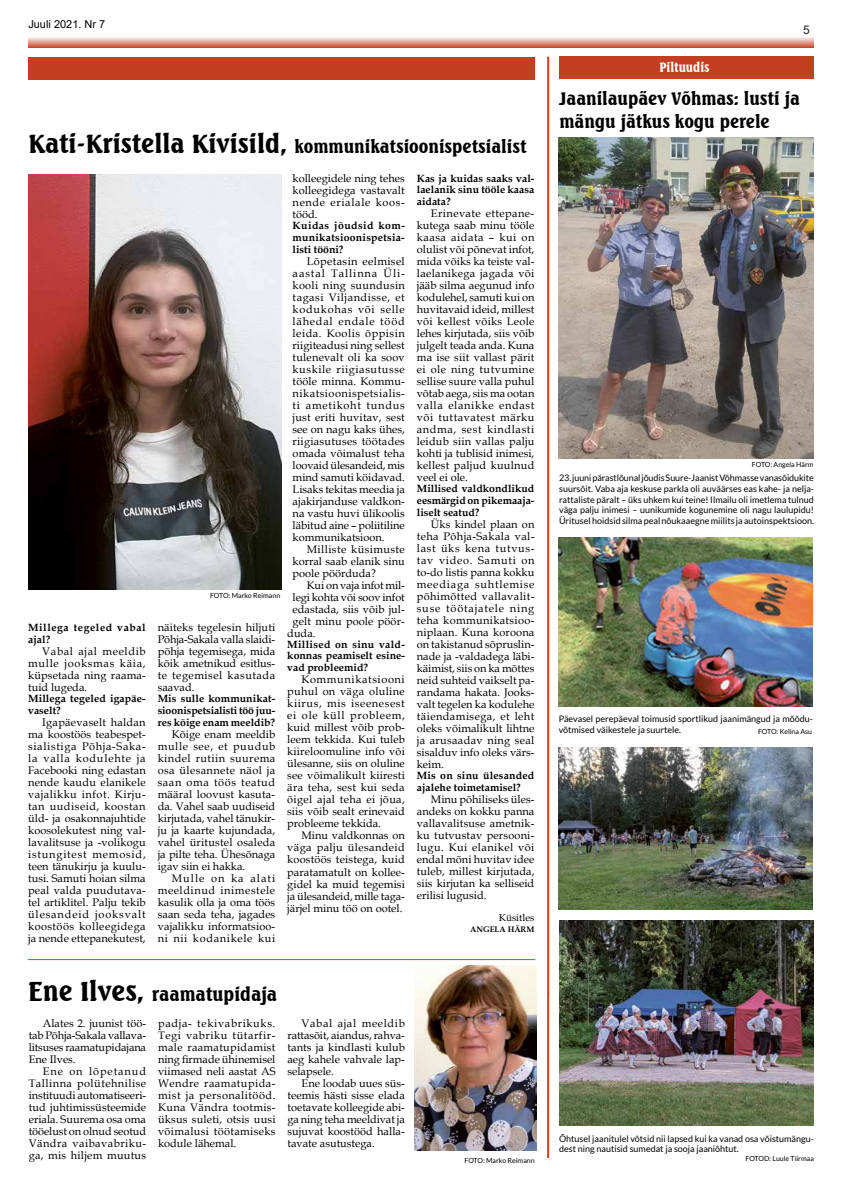
<style>
.page{position:relative;width:842px;height:1191px;background:#fff}
.page>*{position:absolute;margin:0;border:0;box-sizing:border-box;transform-origin:0 0}
.t1{font:800 18.4px "Seagull BT";color:#000;scale:.94 1}
.t2{font:800 17.6px/22.5px "Seagull BT";color:#000;scale:.94 1}
.t3{font:800 12.9px "Seagull BT";color:#fff;scale:.88 1}
.t4{font:12px "Arial";color:#26221f}
.t5{font:11px/12px "Book Antiqua";color:#000;text-align:justify}
.t6{font:11px "Arial";color:#000}
.t7{font:700 10.5px/11.6px "Book Antiqua";color:#000;text-align:justify}
.t8{font:700 10.5px/12px "Book Antiqua";letter-spacing:.055em;color:#000}
.t9{font:10px "Book Antiqua";color:#000}
.t10{font:9px/10.8px "Lato";color:#000}
.t11{font:700 8px "Book Antiqua";color:#000}
.t12{font:7px "Lato";color:#000}
.s1{font-size:25.4px}
.s2{font-size:26.6px}
</style>
<div class="page">
<svg style="left:28px;top:37px;width:786px;height:11px;background:#df9c8d"></svg>
<div style="left:28px;top:58px;width:506px;height:22px;background:#c43f21"></div>
<div style="left:559px;top:57px;width:255px;height:22px;background:#c43f21"></div>
<hr style="left:28px;top:959px;width:507px;height:1px;background:#e63c23">
<hr style="left:547px;top:57px;width:2px;height:1101px;background:#e63c23">
<img style="left:28px;top:174px;width:253px;height:415px">
<img style="left:559px;top:137px;width:255px;height:322px">
<img style="left:559px;top:920px;width:254px;height:205px">
<img style="left:559px;top:747px;width:253px;height:163px">
<img style="left:559px;top:537px;width:254px;height:169px">
<img style="left:414px;top:965px;width:123px;height:185px">
<p class="t6" style="left:28px;top:17px;width:79px">Juuli 2021. Nr 7</p>
<h2 class="t2" style="left:28px;top:134px;width:532px"><span class="s1">Kati-Kristella Kivisild,</span> kommunikatsioonispetsialist</h2>
<p class="t8" style="left:28px;top:621px;width:119px">Millega tegeled vabal ajal?</p>
<p class="t5" style="left:28px;top:645px;width:119px;text-indent:14px">Vabal ajal meeldib mulle jooksmas käia, küpsetada ning raama&shy;tuid lugeda.</p>
<p class="t7" style="left:28px;top:692px;width:119px;line-height:12px">Millega tegeled igapäe&shy;vaselt?</p>
<p class="t5" style="left:28px;top:716px;width:119px;text-indent:14px">Igapäevaselt haldan ma koostöös teabespet&shy;sialistiga Põhja-Saka&shy;la valla kodulehte ja Facebooki ning edastan nende kaudu elanikele vajalikku infot. Kirju&shy;tan uudiseid, koostan üld- ja osakonnajuhtide koosolekutest ning val&shy;lavalitsuse ja -volikogu istungitest memosid, teen tänukirju ja kuulu&shy;tusi. Samuti hoian silma peal valda puudutava&shy;tel artiklitel. Palju tekib ülesandeid jooksvalt koostöös kolleegidega ja nende ettepanekutest,</p>
<p class="t5" style="left:293px;top:172px;width:114px">kolleegidele ning tehes kolleegidega vastavalt nende erialale koos&shy;tööd.</p>
<p class="t7" style="left:293px;top:220px;width:114px">Kuidas jõudsid kom&shy;munikatsioonispetsia&shy;listi tööni?</p>
<p class="t5" style="left:293px;top:255px;width:114px;text-indent:14px">Lõpetasin eelmisel aastal Tallinna Üli&shy;kooli ning suundusin tagasi Viljandisse, et kodukohas või selle lähedal endale tööd leida. Koolis õppisin riigiteadusi ning sellest tulenevalt oli ka soov kuskile riigiasutusse tööle minna. Kommu&shy;nikatsioonispetsialis&shy;ti ametikoht tundus just eriti huvitav, sest see on nagu kaks ühes, riigiasutuses töötades omada võimalust teha loovaid ülesandeid, mis mind samuti köidavad.<br>Lisaks tekitas meedia ja ajakirjanduse valdkon&shy;na vastu huvi ülikoolis läbitud aine – poliitiline kommunikatsioon.</p>
<p class="t5" style="left:293px;top:543px;width:114px;text-indent:14px">Milliste küsimuste korral saab elanik sinu poole pöörduda?</p>
<p class="t5" style="left:307px;top:579px;width:100px">Kui on vaja infot mil-</p>
<p class="t5" style="left:293px;top:591px;width:114px">legi kohta või soov infot</p>
<p class="t5" style="left:293px;top:603px;width:114px">edastada, siis võib jul-</p>
<p class="t5" style="left:293px;top:615px;width:114px">gelt minu poole pöör-</p>
<p class="t5" style="left:287px;top:627px;width:30px">duda.</p>
<p class="t7" style="left:287px;top:638px;width:119px">Millised on sinu vald&shy;konnas peamiselt esine&shy;vad probleemid?</p>
<p class="t5" style="left:287px;top:673px;width:119px;text-indent:14px">Kommunikatsiooni puhul on väga oluline kiirus, mis iseenesest ei ole küll probleem, kuid millest võib prob&shy;leem tekkida. Kui tuleb kiireloomuline info või ülesanne, siis on oluline see võimalikult kiiresti ära teha, sest kui seda õigel ajal teha ei jõua, siis võib sealt erinevaid probleeme tekkida.</p>
<p class="t5" style="left:287px;top:829px;width:119px;text-indent:14px">Minu valdkonnas on väga palju ülesandeid koostöös teistega, kuid paratamatult on kollee&shy;gidel ka muid tegemisi ja ülesandeid, mille taga&shy;järjel minu töö on ootel.</p>
<p class="t12" style="left:210px;top:592px;width:72px">FOTO: Marko Reimann</p>
<p class="t5" style="left:158px;top:621px;width:119px">näiteks tegelesin hiljuti Põhja-Sakala valla slaidi&shy;põhja tegemisega, mida kõik ametnikud esitlus&shy;te tegemisel kasutada saavad.</p>
<p class="t7" style="left:158px;top:693px;width:119px">Mis sulle kommunikat&shy;sioonispetsialisti töö juu&shy;res kõige enam meeldib?</p>
<p class="t5" style="left:158px;top:727px;width:119px;text-indent:14px">Kõige enam meeldib mulle see, et puudub kindel rutiin suurema osa ülesannete näol ja saan oma töös teatud määral loovust kasuta&shy;da. Vahel saab uudiseid kirjutada, vahel tänukir&shy;ju ja kaarte kujundada, vahel üritustel osaleda ja pilte teha. Ühesõnaga igav siin ei hakka.</p>
<p class="t5" style="left:158px;top:871px;width:119px;text-indent:14px">Mulle on ka alati meeldinud inimestele kasulik olla ja oma töös saan seda teha, jagades vajalikku informatsioo&shy;ni nii kodanikele kui</p>
<p class="t7" style="left:417px;top:172px;width:119px">Kas ja kuidas saaks val&shy;laelanik sinu tööle kaasa aidata?</p>
<p class="t5" style="left:417px;top:207px;width:119px;text-indent:14px">Erinevate ettepane&shy;kutega saab minu tööle kaasa aidata – kui on olulist või põnevat infot, mida võiks ka teiste val&shy;laelanikega jagada või jääb silma aegunud info kodulehel, samuti kui on huvitavaid ideid, millest või kellest võiks Leole lehes kirjutada, siis võib julgelt teada anda. Kuna ma ise siit vallast pärit ei ole ning tutvumine sellise suure valla puhul võtab aega, siis ma ootan valla elanikke endast või tuttavatest märku andma, sest kindlasti leidub siin vallas palju kohti ja tublisid inimesi, kellest paljud kuulnud veel ei ole.</p>
<p class="t7" style="left:417px;top:483px;width:119px">Millised valdkondlikud eesmärgid on pikemaaja&shy;liselt seatud?</p>
<p class="t5" style="left:417px;top:517px;width:119px;text-indent:14px">Üks kindel plaan on teha Põhja-Sakala val&shy;last üks kena tutvus&shy;tav video. Samuti on to-do listis panna kokku meediaga suhtlemise põhimõtted vallavalit&shy;suse töötajatele ning teha kommunikatsioo&shy;niplaan. Kuna koroona on takistanud sõpruslin&shy;nade ja -valdadega läbi&shy;käimist, siis on ka mõttes neid suhteid vaikselt pa&shy;randama hakata. Jooks&shy;valt tegelen ka kodulehe täiendamisega, et leht oleks võimalikult lihtne ja arusaadav ning seal sisalduv info oleks värs&shy;keim.</p>
<p class="t7" style="left:417px;top:769px;width:119px;line-height:12px">Mis on sinu ülesanded ajalehe toimetamisel?</p>
<p class="t5" style="left:417px;top:793px;width:119px;text-indent:14px">Minu põhiliseks üles&shy;andeks on kokku panna vallavalitsuse ametnik&shy;ku tutvustav persooni&shy;lugu. Kui elanikel või endal mõni huvitav idee tuleb, millest kirjutada, siis kirjutan ka selliseid erilisi lugusid.</p>
<p class="t9" style="left:499px;top:910px;width:37px">Küsitles</p>
<p class="t11" style="left:470px;top:924px;width:66px">ANGELA HÄRM</p>
<h1 class="t1" style="left:28px;top:982px;width:266px"><span class="s2">Ene Ilves,</span> raamatupidaja</h1>
<p class="t5" style="left:29px;top:1017px;width:119px;text-indent:14px">Alates 2. juunist töö&shy;tab Põhja-Sakala vallava&shy;litsuses raamatupidajana Ene Ilves.</p>
<p class="t5" style="left:29px;top:1065px;width:119px;text-indent:14px">Ene on lõpetanud Tallinna polütehnilise instituudi automatiseeri&shy;tud juhtimissüsteemide eriala. Suurema osa oma tööelust on olnud seotud Vändra vaibavabriku&shy;ga, mis hiljem muutus</p>
<p class="t5" style="left:158px;top:1017px;width:119px">padja- tekivabrikuks.<br>Tegi vabriku tütarfir&shy;male raamatupidamist ning firmade ühinemisel viimased neli aastat AS Wendre raamatupida&shy;mist ja personalitööd.<br>Kuna Vändra tootmis&shy;üksus suleti, otsis uusi võimalusi töötamiseks kodule lähemal.</p>
<p class="t5" style="left:287px;top:1017px;width:119px;text-indent:14px">Vabal ajal meeldib rattasõit, aiandus, rahva&shy;tants ja kindlasti kulub aeg kahele vahvale lap&shy;selapsele.</p>
<p class="t5" style="left:287px;top:1077px;width:119px;text-indent:14px">Ene loodab uues süs&shy;teemis hästi sisse elada toetavate kolleegide abi&shy;ga ning teha meeldivat ja sujuvat koostööd halla&shy;tavate asutustega.</p>
<p class="t12" style="left:464px;top:1156px;width:72px">FOTO: Marko Reimann</p>
<p class="t3" style="left:659px;top:58px;width:58px">Piltuudis</p>
<p class="t4" style="left:803px;top:22px;width:8px">5</p>
<h2 class="t2" style="left:559px;top:87px;width:257px">Jaanilaupäev Võhmas: lusti ja mängu jätkus kogu perele</h2>
<p class="t12" style="left:752px;top:461px;width:63px">FOTO: Angela Härm</p>
<p class="t10" style="left:559px;top:472px;width:256px;text-align:justify">23. juuni pärastlõunal jõudis Suure-Jaanist Võhmasse vanasõidukite suursõit. Vaba aja keskuse parkla oli auväärses eas kahe- ja nelja&shy;rattaliste päralt – üks uhkem kui teine! Ilmailu oli imetlema tulnud väga palju inimesi – uunikumide kogunemine oli nagu laulupidu!<br>Üritusel hoidsid silma peal nõukaaegne miilits ja autoinspektsioon.</p>
<p class="t10" style="left:559px;top:713px;width:256px">Päevasel perepäeval toimusid sportlikud jaanimängud ja mõõdu&shy;võtmised väikestele ja suurtele.</p>
<p class="t12" style="left:758px;top:727px;width:56px">FOTO: Kelina Asu</p>
<p class="t10" style="left:559px;top:1132px;width:256px">Õhtusel jaanitulel võtsid nii lapsed kui ka vanad osa võistumängu&shy;dest ning nautisid sumedat ja sooja jaaniõhtut.</p>
<p class="t12" style="left:745px;top:1154px;width:70px">FOTOD: Luule Tiirmaa</p>
</div>
